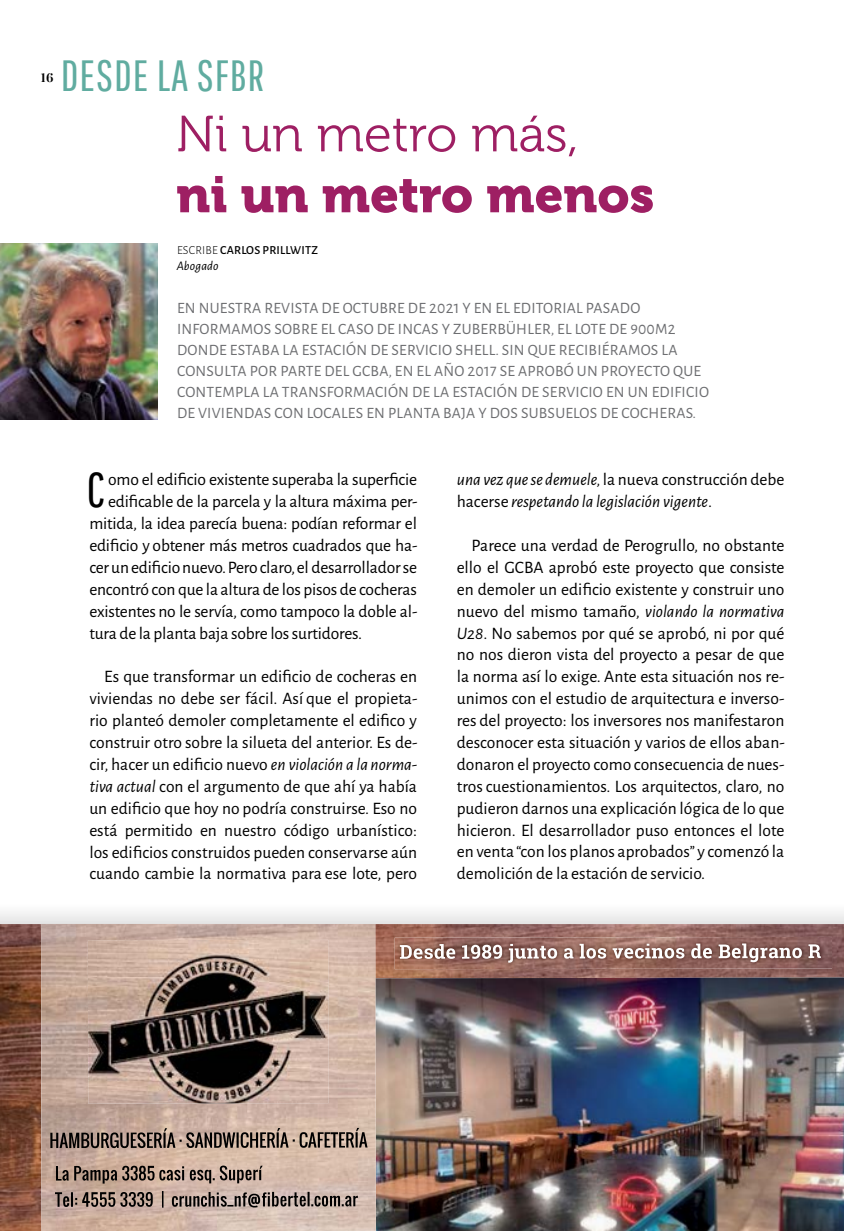
<style>
.page{position:relative;width:844px;height:1231px;background:#fff}
.page>*{position:absolute;margin:0;border:0;box-sizing:border-box;transform-origin:0 0}
.t1{font:50.75px "Museo 900";color:#9e1f63}
.t2{font:50.75px "Museo 300";color:#9e1f63}
.t3{font:48.82px "Pathway Gothic One";color:#000}
.t4{font:43.75px "Pathway Gothic One";letter-spacing:.02em;color:#60aca0}
.t5{font:17.5px/21.9px "Alegreya Sans";letter-spacing:-.01em;color:#000;text-align:justify}
.t6{font:italic 17.5px/21.9px "Alegreya Sans";color:#000}
.t7{font:15.75px/21px "Alegreya Sans";letter-spacing:.015em;color:#6d6e71}
.t8{font:italic 13.12px "Alegreya Sans";letter-spacing:.01em;color:#000}
.t9{font:500 12.25px "Alegreya Sans";letter-spacing:.015em;color:#000}
.t10{font:700 12.25px "Playfair Display SC";color:#000}
.s1{font-weight:300}
.s2{font-style:italic}
.s3{font-style:normal}
</style>
<div class="page">
<div style="left:0;top:900px;width:843px;height:51px;background:#000;opacity:.3"></div>
<img style="left:0;top:243px;width:157px;height:176px">
<img style="left:0;top:924px;width:843px;height:306px">
<img style="left:376px;top:977px;width:467px;height:253px">
<img style="left:41px;top:923px;width:335px;height:307px">
<svg style="left:56px;top:1165px;width:128px;height:18px;background:#8e796b"></svg>
<svg style="left:190px;top:1165px;width:73px;height:18px"></svg>
<svg style="left:50px;top:1127px;width:317px;height:20px;background:#8c796f"></svg>
<img style="left:88px;top:939px;width:240px;height:164px">
<img style="left:394px;top:936px;width:437px;height:33px">
<svg style="left:400px;top:943px;width:55px;height:15px"></svg>
<svg style="left:462px;top:944px;width:40px;height:14px"></svg>
<svg style="left:508px;top:943px;width:49px;height:19px"></svg>
<svg style="left:563px;top:948px;width:10px;height:10px"></svg>
<svg style="left:579px;top:943px;width:27px;height:15px"></svg>
<svg style="left:612px;top:943px;width:72px;height:15px"></svg>
<svg style="left:691px;top:943px;width:20px;height:15px"></svg>
<svg style="left:718px;top:943px;width:83px;height:19px"></svg>
<svg style="left:808px;top:944px;width:12px;height:13px"></svg>
<svg style="left:55px;top:1191px;width:98px;height:15px"></svg>
<svg style="left:162px;top:1190px;width:1px;height:17px"></svg>
<svg style="left:172px;top:1191px;width:186px;height:16px;background:#8c7e78"></svg>
<p class="t10" style="left:41px;top:70px;width:14px">16</p>
<h3 class="t4" style="left:61px;top:50px;width:205px">DESDE LA SFBR</h3>
<h1 class="t2" style="left:176px;top:106px;width:403px">Ni un metro más,</h1>
<h1 class="t1" style="left:176px;top:166px;width:479px">ni un metro menos</h1>
<p class="t9" style="left:177px;top:242px;width:142px"><span class="s1">ESCRIBE</span> CARLOS PRILLWITZ</p>
<p class="t8" style="left:177px;top:257px;width:43px">Abogado</p>
<p class="t7" style="left:177px;top:296px;width:533px">EN NUESTRA REVISTA DE OCTUBRE DE 2021 Y EN EL EDITORIAL PASADO INFORMAMOS SOBRE EL CASO DE INCAS Y ZUBERBÜHLER, EL LOTE DE 900M2<br>DONDE ESTABA LA ESTACIÓN DE SERVICIO SHELL. SIN QUE RECIBIÉRAMOS LA CONSULTA POR PARTE DEL GCBA, EN EL AÑO 2017 SE APROBÓ UN PROYECTO QUE CONTEMPLA LA TRANSFORMACIÓN DE LA ESTACIÓN DE SERVICIO EN UN EDIFICIO DE VIVIENDAS CON LOCALES EN PLANTA BAJA Y DOS SUBSUELOS DE COCHERAS.</p>
<h2 class="t3" style="left:87px;top:460px;width:20px">C</h2>
<p class="t5" style="left:108px;top:468px;width:310px">omo el edificio existente superaba la superficie</p>
<p class="t5" style="left:108px;top:490px;width:310px">edificable de la parcela y la altura máxima per-</p>
<p class="t5" style="left:89px;top:511px;width:329px">mitida, la idea parecía buena: podían reformar el</p>
<p class="t5" style="left:89px;top:533px;width:329px">edificio y obtener más metros cuadrados que ha-</p>
<p class="t5" style="left:89px;top:555px;width:329px">cer un edificio nuevo. Pero claro, el desarrollador se</p>
<p class="t5" style="left:89px;top:577px;width:329px">encontró con que la altura de los pisos de cocheras</p>
<p class="t5" style="left:89px;top:599px;width:329px">existentes no le servía, como tampoco la doble al-</p>
<p class="t5" style="left:89px;top:621px;width:274px">tura de la planta baja sobre los surtidores.</p>
<p class="t5" style="left:89px;top:665px;width:329px;text-indent:15px">Es que transformar un edificio de cocheras en viviendas no debe ser fácil. Así que el propieta&shy;rio planteó demoler completamente el edifico y construir otro sobre la silueta del anterior. Es de&shy;cir, hacer un edificio nuevo <span class="s2">en violación a la norma&shy;tiva actual</span> con el argumento de que ahí ya había un edificio que hoy no podría construirse. Eso no está permitido en nuestro código urbanístico: los edificios construidos pueden conservarse aún cuando cambie la normativa para ese lote, pero</p>
<p class="t6" style="left:456px;top:468px;width:329px">una vez que se demuele, <span class="s3">la nueva construcción debe hacerse</span> respetando la legislación vigente<span class="s3">.</span></p>
<p class="t5" style="left:456px;top:533px;width:329px;text-indent:15px">Parece una verdad de Perogrullo, no obstante ello el GCBA aprobó este proyecto que consiste en demoler un edificio existente y construir uno nuevo del mismo tamaño, <span class="s2">violando la normativa U28</span>. No sabemos por qué se aprobó, ni por qué no nos dieron vista del proyecto a pesar de que la norma así lo exige. Ante esta situación nos re&shy;unimos con el estudio de arquitectura e inverso&shy;res del proyecto: los inversores nos manifestaron desconocer esta situación y varios de ellos aban&shy;donaron el proyecto como consecuencia de nues&shy;tros cuestionamientos. Los arquitectos, claro, no pudieron darnos una explicación lógica de lo que hicieron. El desarrollador puso entonces el lote en venta “con los planos aprobados” y comenzó la demolición de la estación de servicio.</p>
</div>
